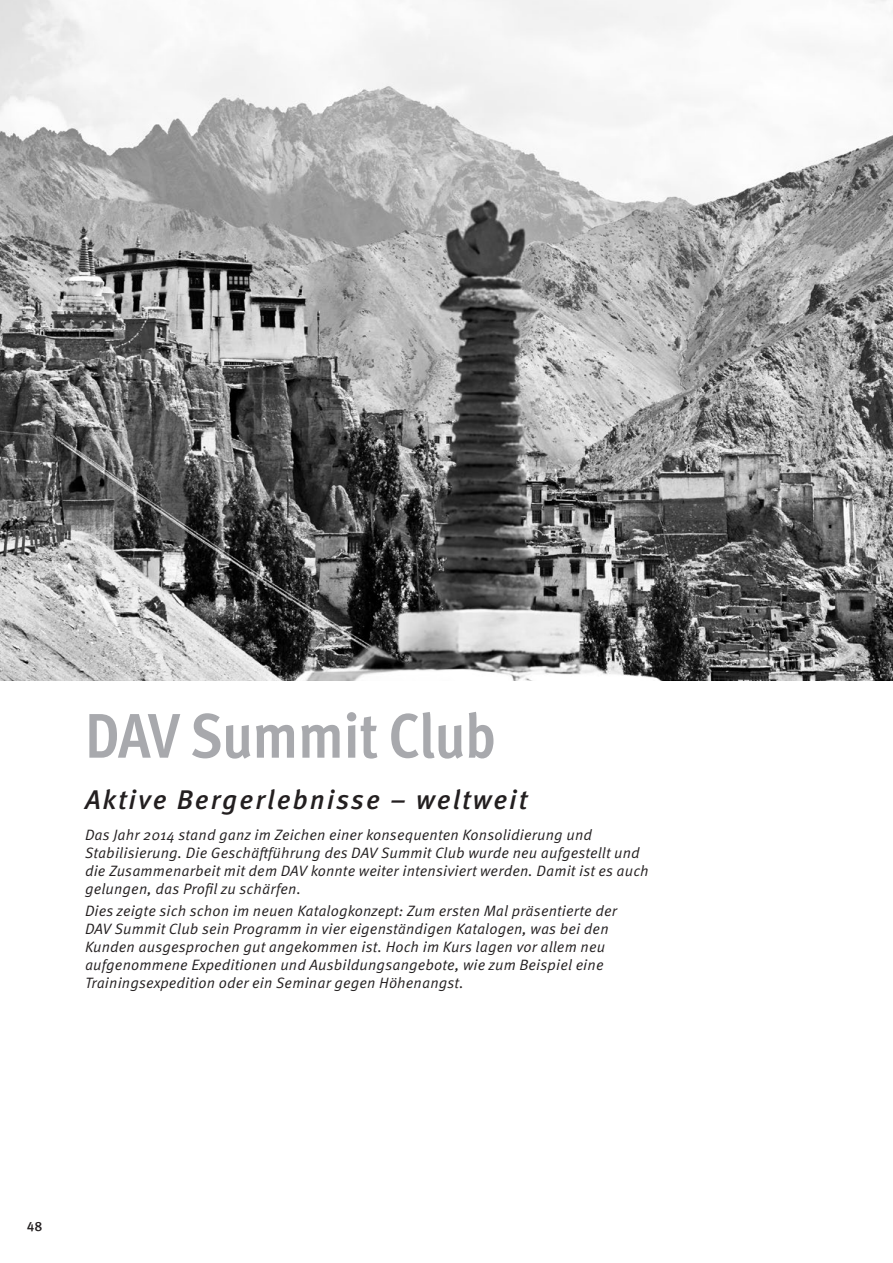
<style>
.page{position:relative;width:893px;height:1263px;background:#fff}
.page>*{position:absolute;margin:0;border:0;box-sizing:border-box;transform-origin:0 0}
.t1{font:700 condensed 63px "Meta OT";letter-spacing:-.01em;color:#a8a9ad}
.t2{font:italic 500 27px "Meta OT";letter-spacing:.06em;color:#231f20}
.t3{font:15px/18px "Meta OT Norm Ita";letter-spacing:.01em;color:#231f20}
.t4{font:500 13.5px "Meta OT";color:#231f20}
</style>
<div class="page">
<img style="left:0;top:0;width:893px;height:680px">
<h1 class="t1" style="left:85px;top:695px;width:412px">DAV Summit Club</h1>
<h2 class="t2" style="left:85px;top:784px;width:445px">Aktive Bergerlebnisse – weltweit</h2>
<p class="t3" style="left:85px;top:826px;width:565px">Das Jahr 2014 stand ganz im Zeichen einer konsequenten Konsolidierung und Stabilisierung. Die Geschäftführung des DAV Summit Club wurde neu aufgestellt und die Zusammenarbeit mit dem DAV konnte weiter intensiviert werden. Damit ist es auch gelungen, das Profil zu schärfen.</p>
<p class="t3" style="left:85px;top:902px;width:534px">Dies zeigte sich schon im neuen Katalogkonzept: Zum ersten Mal präsentierte der DAV Summit Club sein Programm in vier eigenständigen Katalogen, was bei den Kunden ausgesprochen gut angekommen ist. Hoch im Kurs lagen vor allem neu aufgenommene Expeditionen und Ausbildungsangebote, wie zum Beispiel eine Trainingsexpedition oder ein Seminar gegen Höhenangst.</p>
<p class="t4" style="left:27px;top:1218px;width:17px">48</p>
</div>
